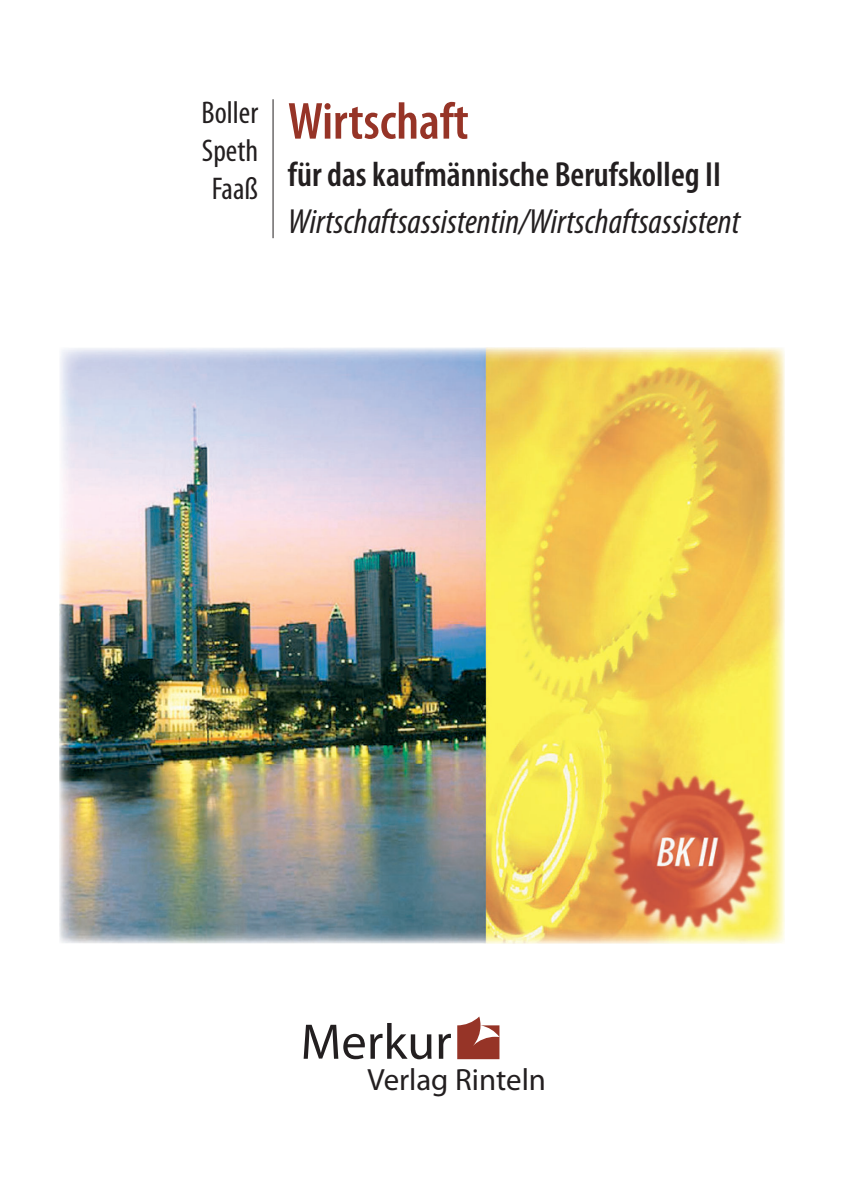
<style>
.page{position:relative;width:844px;height:1191px;background:#fff}
.page>*{position:absolute;margin:0;border:0;box-sizing:border-box;transform-origin:0 0}
.t1{font:600 condensed 52.5px "Myriad Pro";color:#963427}
.t2{font:50.4px "Myriad Pro";letter-spacing:.005em;color:#231f20}
.t3{font:italic condensed 35px "Myriad Pro";color:#231f20}
.t4{font:600 condensed 35px "Myriad Pro";color:#231f20}
.t5{font:condensed 31.5px/37.8px "Myriad Pro";color:#231f20;text-align:center}
.t6{font:30.8px "Myriad Pro";color:#231f20}
</style>
<div class="page">
<hr style="left:272px;top:99px;width:1px;height:139px;background:#231f20">
<img style="left:59px;top:347px;width:725px;height:596px">
<svg style="left:457px;top:1016px;width:42px;height:43px"></svg>
<p class="t5" style="left:201px;top:93px;width:58px">Boller<br>Speth<br>Faaß</p>
<h1 class="t1" style="left:288px;top:101px;width:182px">Wirtschaft</h1>
<p class="t4" style="left:288px;top:160px;width:434px">für das kaufmännische Berufskolleg II</p>
<p class="t3" style="left:288px;top:200px;width:453px">Wirtschaftsassistentin/Wirtschaftsassistent</p>
<h2 class="t2" style="left:300px;top:1012px;width:152px">Merkur</h2>
<p class="t6" style="left:367px;top:1060px;width:180px">Verlag Rinteln</p>
</div>
